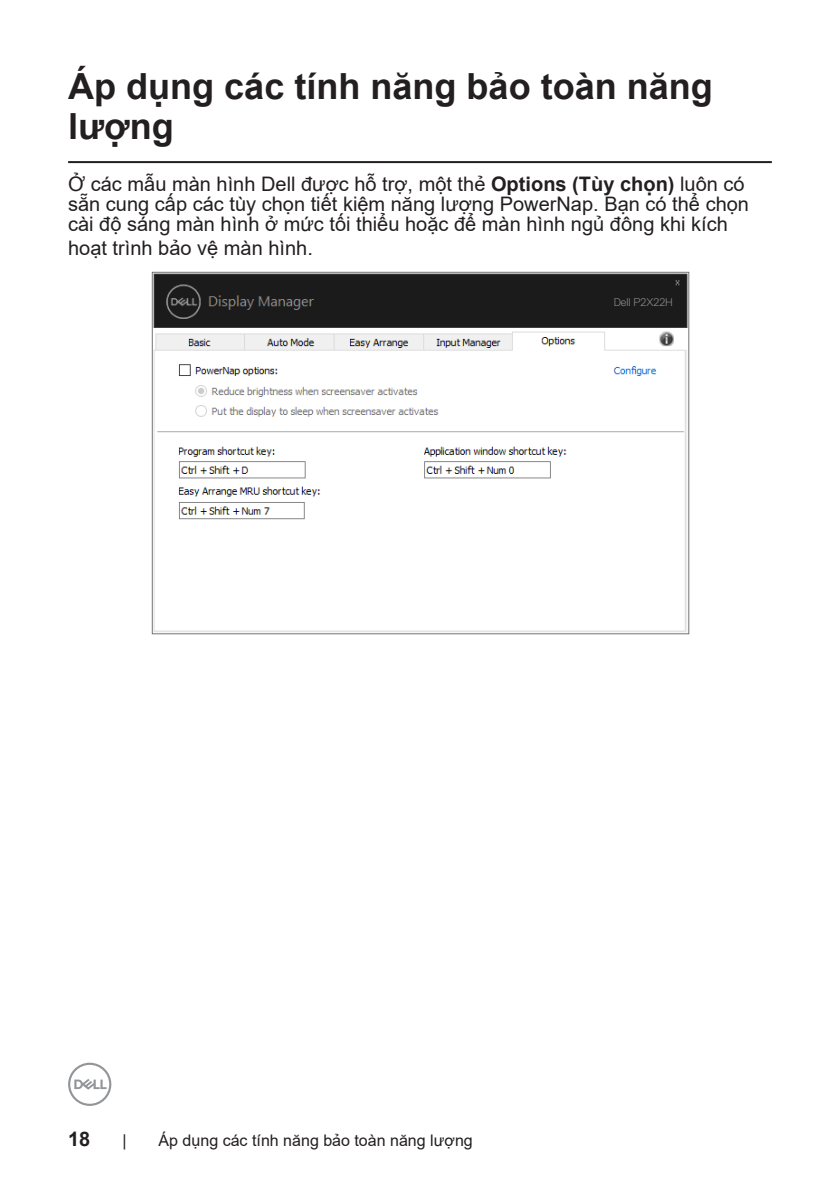
<style>
.page{position:relative;width:840px;height:1191px;background:#fff}
.page>*{position:absolute;margin:0;border:0;box-sizing:border-box;transform-origin:0 0}
.Head_1{font:700 36px/40px "Arial";color:#231f20}
.Paragraph{font:20px/20px "Arial";color:#231f20}
.t1{font:700 20px "Arial";color:#231f20}
.t2{font:16px "Arial";color:#231f20}
.t3{font:300 11.2px "Dell Replica";color:#939393}
.s1{font-weight:700}
</style>
<div class="page">
<svg style="left:68px;top:1062px;width:43px;height:44px"></svg>
<hr style="left:68px;top:161px;width:703px;height:2px;background:#231f20">
<img style="left:151px;top:271px;width:539px;height:364px">
<div style="left:174px;top:523px;width:149px;height:45px;background:#fff"></div>
<p class="Head_1" style="left:68px;top:67px;width:646px">Áp dụng các tính năng bảo toàn năng lượng</p>
<p class="Paragraph" style="left:68px;top:174px;width:682px">Ở các mẫu màn hình Dell được hỗ trợ, một thẻ <span class="s1">Options (Tùy chọn)</span> luôn có sẵn cung cấp các tùy chọn tiết kiệm năng lượng PowerNap. Bạn có thể chọn cài độ sáng màn hình ở mức tối thiểu hoặc để màn hình ngủ đông khi kích</p>
<p class="Paragraph" style="left:68px;top:238px;width:246px">hoạt trình bảo vệ màn hình.</p>
<p class="t3" style="left:613px;top:296px;width:61px">Dell P2X22H</p>
<p class="t1" style="left:68px;top:1124px;width:24px">18</p>
<p class="t2" style="left:122px;top:1129px;width:6px">|</p>
<p class="t2" style="left:158px;top:1129px;width:315px">Áp dụ ng các tính năng bảo toàn năng lượng</p>
</div>
